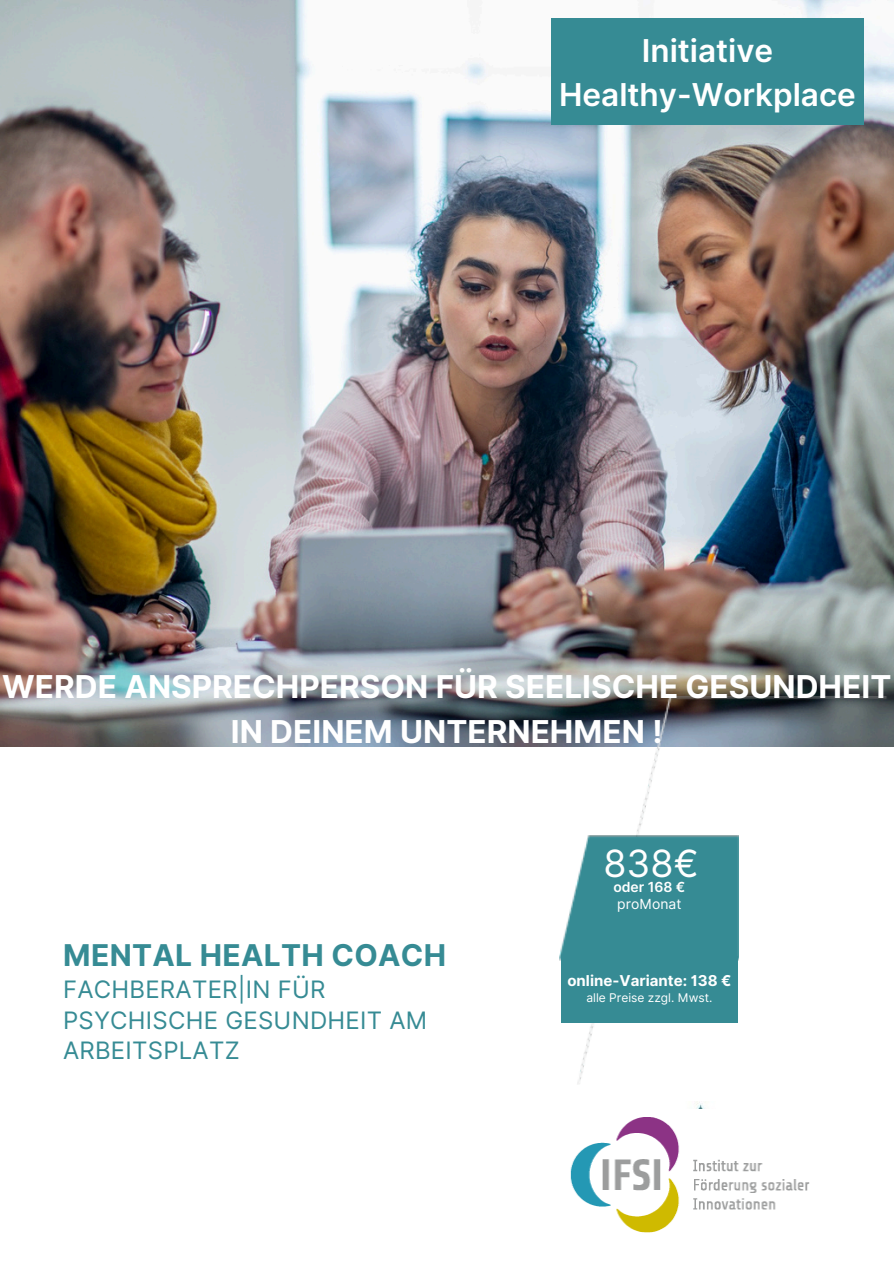
<style>
.page{position:relative;width:894px;height:1264px;background:#fff}
.page>*{position:absolute;margin:0;border:0;box-sizing:border-box;transform-origin:0 0}
.t1{font:37.5px "Inter";color:#fff}
.t2{font:700 31.5px/45px "Inter";color:#fff;text-align:center}
.t3{font:600 31.5px/43.8px "Inter";color:#fff;text-align:center}
.t4{font:700 30px "Inter";letter-spacing:.01em;color:#368b94}
.t5{font:24px/30.3px "Inter";letter-spacing:.01em;color:#368b94}
.t6{font:700 15px "Inter";color:#fff}
.t7{font:600 13.95px/16.8px "Inter";color:#fff}
.t8{font:12px "Inter";color:#fff}
.s1{font-weight:400}
</style>
<div class="page">
<img style="left:0;top:0;width:893px;height:746px">
<img style="left:576px;top:696px;width:310px;height:388px">
<img style="left:559px;top:836px;width:179px;height:124px">
<div style="left:551px;top:18px;width:312px;height:107px;background:#368b94"></div>
<div style="left:561px;top:955px;width:176px;height:67px;background:#368b94"></div>
<img style="left:570px;top:1108px;width:240px;height:125px">
<h1 class="t3" style="left:559px;top:28px;width:298px">Initiative<br>Healthy-Workplace</h1>
<h6 class="t2" style="left:2px;top:664px;width:890px">WERDE ANSPRECHPERSON FÜR SEELISCHE GESUNDHEIT<br>IN DEINEM UNTERNEHMEN !</h6>
<h5 class="t4" style="left:63px;top:937px;width:384px">MENTAL HEALTH COACH</h5>
<p class="t5" style="left:63px;top:974px;width:366px">FACHBERATER|IN FÜR<br>PSYCHISCHE GESUNDHEIT AM<br>ARBEITSPLATZ</p>
<h4 class="t1" style="left:603px;top:840px;width:96px">838€</h4>
<p class="t7" style="left:613px;top:879px;width:73px">oder 168 € <span class="s1">proMonat</span></p>
<h2 class="t6" style="left:567px;top:971px;width:165px">online-Variante: 138 €</h2>
<p class="t8" style="left:586px;top:990px;width:127px">alle Preise zzgl. Mwst.</p>
</div>
